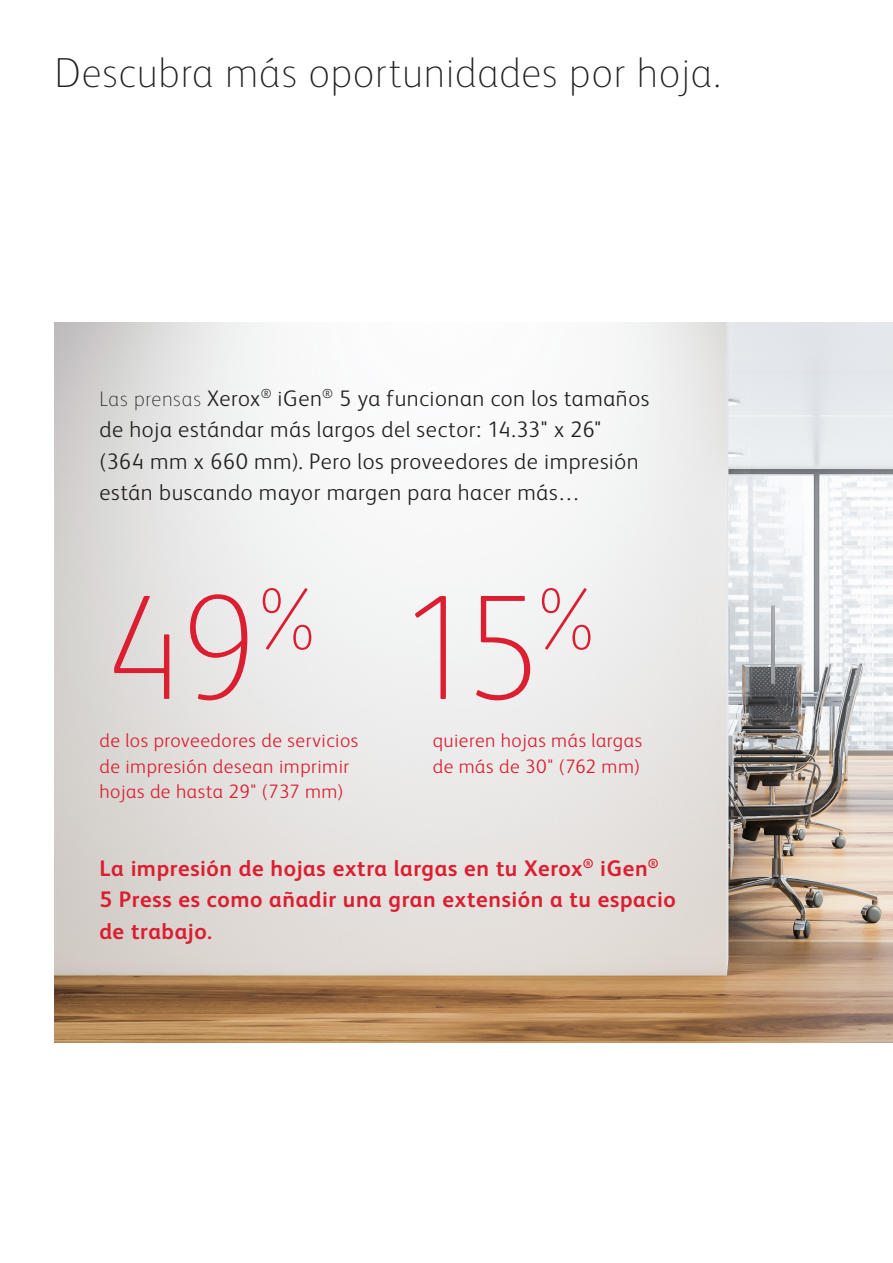
<style>
.page{position:relative;width:893px;height:1263px;background:#fff}
.page>*{position:absolute;margin:0;border:0;box-sizing:border-box;transform-origin:0 0}
.Intro_Subhead{font:100 150px "Xerox Sans";color:#db1e30}
.Title_32_38{font:100 42px "Xerox Sans";letter-spacing:.02em;color:#231f20}
.Intro_Subhead-2{font:300 22.5px/31.5px "Xerox Sans";letter-spacing:.025em;color:#231f20}
.Intro_Subhead-3{font:700 22.5px/31.5px "Xerox Sans";letter-spacing:.025em;color:#db1e30}
.Intro_Subhead-4{font:300 19.5px/25.5px "Xerox Sans";letter-spacing:.025em;color:#db1e30}
.s1{font-weight:100;font-size:21px}
</style>
<div class="page">
<img style="left:54px;top:323px;width:839px;height:720px">
<p class="Title_32_38" style="left:54px;top:45px;width:668px">Descubra más oportunidades por hoja.</p>
<p class="Intro_Subhead-2" style="left:99px;top:381px;width:551px"><span class="s1">Las prensas</span> Xerox<sup>®</sup> iGen<sup>®</sup> 5 ya funcionan con los tamaños de hoja estándar más largos del sector: 14.33" x 26" (364 mm x 660 mm). Pero los proveedores de impresión están buscando mayor margen para hacer más…</p>
<p class="Intro_Subhead" style="left:104px;top:550px;width:508px">49<sup>%</sup> 15<sup>%</sup></p>
<p class="Intro_Subhead-4" style="left:99px;top:727px;width:260px">de los proveedores de servicios de impresión desean imprimir hojas de hasta 29" (737 mm)</p>
<p class="Intro_Subhead-4" style="left:433px;top:727px;width:211px">quieren hojas más largas de más de 30" (762 mm)</p>
<p class="Intro_Subhead-3" style="left:99px;top:851px;width:578px">La impresión de hojas extra largas en tu Xerox<sup>®</sup> iGen<sup>®<br></sup>5 Press es como añadir una gran extensión a tu espacio de trabajo.</p>
</div>
